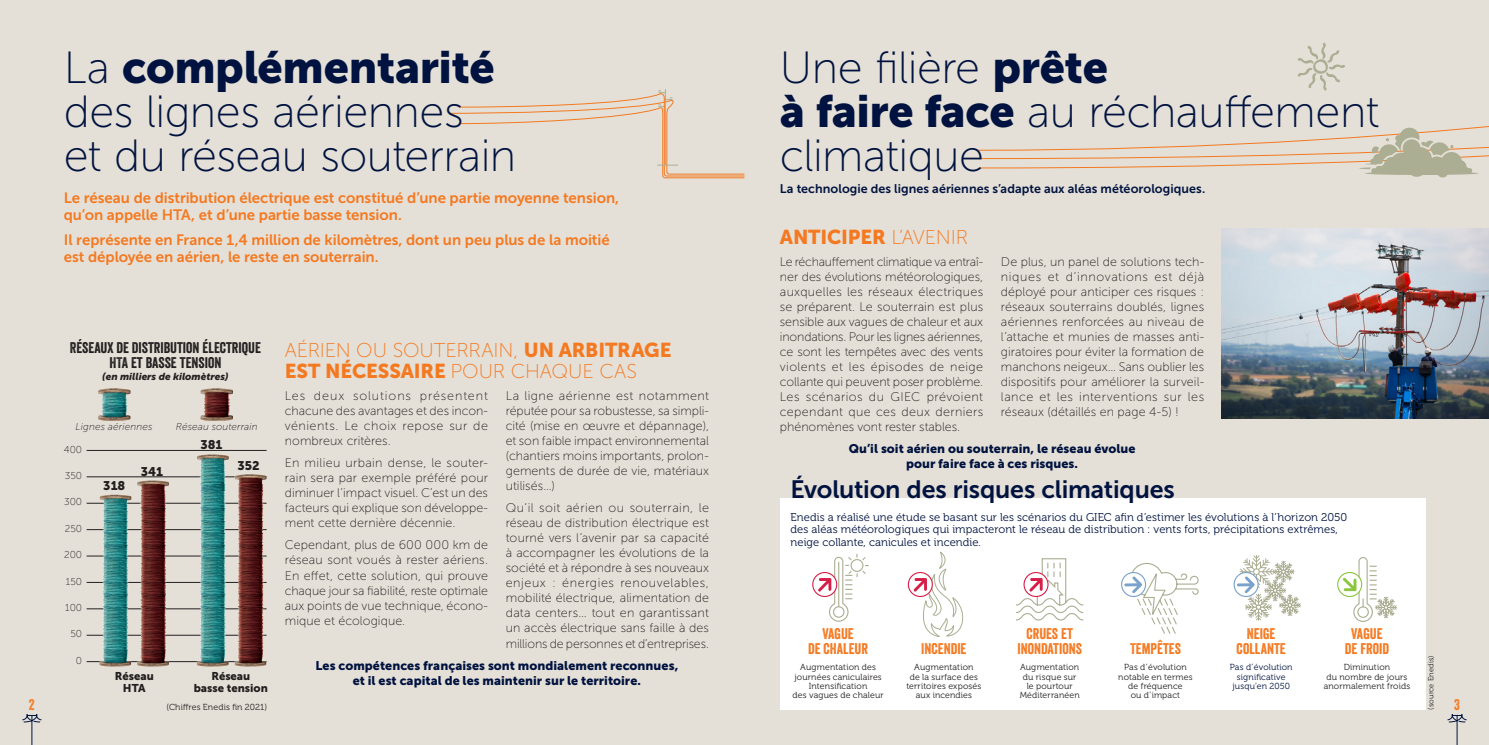
<style>
.page{position:relative;width:1489px;height:745px;background:#fff}
.page>*{position:absolute;margin:0;border:0;box-sizing:border-box;transform-origin:0 0}
.t1{font:45px/43.8px "Museo Sans 100";letter-spacing:-.01em;color:#001340}
.t2{font:45px "Museo Sans 900";letter-spacing:-.01em;color:#001340}
.t3{font:25px "Museo Sans 700";letter-spacing:-.005em;color:#001340}
.t4{font:20px "Museo Sans 900";letter-spacing:-.01em;color:#f47921}
.t5{font:20px "Museo Sans 100";letter-spacing:-.01em;color:#f47921}
.t6{font:15px/17.5px "Museo Sans 700";letter-spacing:-.005em;color:#f47921}
.t7{font:15px/15px "Veneer";color:#f47921;text-align:center}
.t8{font:15px/15px "Veneer";color:#231f20;text-align:center}
.t9{font:12.5px/15px "Museo Sans 100";letter-spacing:.005em;color:#231f20;text-align:justify}
.t10{font:12.5px/15px "Museo Sans 900";letter-spacing:.005em;color:#001340;text-align:center}
.t11{font:12.5px "Museo Sans 700";letter-spacing:.005em;color:#001340}
.t12{font:12.5px "Museo Sans 900";color:#231f20}
.t13{font:11.25px/12.5px "Museo 300";letter-spacing:.005em;color:#001340}
.t14{font:11.25px/12.5px "Museo Sans 900";color:#231f20;text-align:center}
.t15{font:italic 10px "Museo Sans 100";letter-spacing:.01em;color:#231f20}
.t16{font:10px "Museo Sans 100";color:#231f20}
.t17{font:italic 10px "Museo Sans 900";color:#231f20}
.t18{font:8.75px/9.4px "Museo 300";letter-spacing:.015em;color:#231f20;text-align:center}
.t19{font:8.75px/9.4px "Museo 300";letter-spacing:.01em;color:#001340;text-align:center}
.t20{font:7.5px "Museo 300";letter-spacing:.02em;color:#231f20}
.s1{font-family:"Museo Sans 100"}
.s2{font-family:"Museo Sans 900"}
</style>
<div class="page">
<div style="left:0;top:0;width:1488px;height:744px;background:#e5e0d7"></div>
<svg style="left:1447px;top:714px;width:19px;height:30px"></svg>
<svg style="left:22px;top:714px;width:20px;height:30px"></svg>
<hr style="left:665px;top:89px;width:1px;height:76px;background:#acae93">
<svg style="left:449px;top:90px;width:296px;height:88px"></svg>
<div style="left:780px;top:498px;width:644px;height:211px;background:#fff"></div>
<svg style="left:979px;top:43px;width:509px;height:134px"></svg>
<img style="left:1221px;top:228px;width:267px;height:190px">
<img style="left:86px;top:449px;width:181px;height:218px">
<img style="left:98px;top:388px;width:32px;height:32px">
<img style="left:201px;top:388px;width:32px;height:32px">
<svg style="left:908px;top:572px;width:24px;height:24px"></svg>
<svg style="left:913px;top:551px;width:50px;height:86px"></svg>
<div style="left:907px;top:571px;width:25px;height:25px;border:1px solid #d61f48;border-radius:50%"></div>
<svg style="left:812px;top:572px;width:24px;height:24px"></svg>
<svg style="left:818px;top:554px;width:50px;height:68px"></svg>
<div style="left:812px;top:571px;width:25px;height:25px;border:1px solid #d61f48;border-radius:50%"></div>
<svg style="left:1015px;top:558px;width:69px;height:62px"></svg>
<div style="left:1023px;top:571px;width:25px;height:25px;border:1px solid #d61f48;border-radius:50%"></div>
<svg style="left:1121px;top:572px;width:24px;height:24px"></svg>
<svg style="left:1124px;top:562px;width:75px;height:72px"></svg>
<div style="left:1120px;top:571px;width:25px;height:25px;border:1px solid #7aa2cb;border-radius:50%"></div>
<svg style="left:1236px;top:555px;width:64px;height:65px"></svg>
<div style="left:1233px;top:571px;width:25px;height:25px;border:1px solid #7aa2cb;border-radius:50%"></div>
<svg style="left:1337px;top:572px;width:24px;height:24px"></svg>
<svg style="left:1342px;top:557px;width:54px;height:65px"></svg>
<div style="left:1336px;top:571px;width:25px;height:25px;border:1px solid #8bc63e;border-radius:50%"></div>
<h1 class="t2" style="left:64px;top:42px;width:432px"><span class="s1">La</span> complémentarité</h1>
<h1 class="t1" style="left:64px;top:90px;width:454px">des lignes aériennes<br>et du réseau souterrain</h1>
<p class="t6" style="left:64px;top:189px;width:557px">Le réseau de distribution électrique est constitué d’une partie moyenne tension, qu’on appelle HTA, et d’une partie basse tension.</p>
<p class="t6" style="left:64px;top:231px;width:547px">Il représente en France 1,4 million de kilomètres, dont un peu plus de la moitié est déployée en aérien, le reste en souterrain.</p>
<h3 class="t4" style="left:780px;top:225px;width:190px">ANTICIPER <span class="s1">L’AVENIR</span></h3>
<h1 class="t1" style="left:780px;top:47px;width:601px">Une filière <span class="s2">prête<br>à faire face</span> au réchauffement climatique</h1>
<p class="t11" style="left:780px;top:182px;width:427px">La technologie des lignes aériennes s’adapte aux aléas météorologiques.</p>
<p class="t9" style="left:780px;top:254px;width:205px">Le réchauffement climatique va entraî&shy;ner des évolutions météorologiques, auxquelles les réseaux électriques se préparent. Le souterrain est plus sensible aux vagues de chaleur et aux inondations. Pour les lignes aériennes, ce sont les tempêtes avec des vents violents et les épisodes de neige collante qui peuvent poser problème.<br>Les scénarios du GIEC prévoient cependant que ces deux derniers phénomènes vont rester stables.</p>
<p class="t9" style="left:1000px;top:254px;width:205px">De plus, un panel de solutions tech&shy;niques et d’innovations est déjà déployé pour anticiper ces risques : réseaux souterrains doublés, lignes aériennes renforcées au niveau de l’attache et munies de masses anti&shy;giratoires pour éviter la formation de manchons neigeux… Sans oublier les dispositifs pour améliorer la surveil&shy;lance et les interventions sur les réseaux (détaillés en page 4-5) !</p>
<p class="t10" style="left:848px;top:441px;width:288px">Qu’il soit aérien ou souterrain, le réseau évolue pour faire face à ces risques.</p>
<p class="t8" style="left:70px;top:339px;width:192px">RÉSEAUX DE DISTRIBUTION ÉLECTRIQUE<br>HTA ET BASSE TENSION</p>
<p class="t17" style="left:102px;top:370px;width:128px">(en milliers de kilomètres)</p>
<h3 class="t5" style="left:285px;top:339px;width:388px">AÉRIEN OU SOUTERRAIN, <span class="s2">UN ARBITRAGE</span></h3>
<h3 class="t4" style="left:285px;top:359px;width:354px">EST NÉCESSAIRE <span class="s1">POUR CHAQUE CAS</span></h3>
<p class="t9" style="left:285px;top:388px;width:205px">Les deux solutions présentent chacune des avantages et des incon&shy;vénients. Le choix repose sur de nombreux critères.</p>
<p class="t9" style="left:285px;top:455px;width:205px">En milieu urbain dense, le souter&shy;rain sera par exemple préféré pour diminuer l’impact visuel. C’est un des facteurs qui explique son développe&shy;ment cette dernière décennie.</p>
<p class="t9" style="left:285px;top:537px;width:205px">Cependant, plus de 600 000 km de réseau sont voués à rester aériens.<br>En effet, cette solution, qui prouve chaque jour sa fiabilité, reste optimale aux points de vue technique, écono&shy;mique et écologique.</p>
<p class="t9" style="left:506px;top:388px;width:205px">La ligne aérienne est notamment réputée pour sa robustesse, sa simpli&shy;cité (mise en œuvre et dépannage), et son faible impact environnemental (chantiers moins importants, prolon&shy;gements de durée de vie, matériaux utilisés…)</p>
<p class="t9" style="left:506px;top:500px;width:205px">Qu’il soit aérien ou souterrain, le réseau de distribution électrique est tourné vers l’avenir par sa capacité à accompagner les évolutions de la société et à répondre à ses nouveaux enjeux : énergies renouvelables, mobilité électrique, alimentation de data centers… tout en garantissant un accès électrique sans faille à des millions de personnes et d’entreprises.</p>
<p class="t10" style="left:315px;top:657px;width:364px">Les compétences françaises sont mondialement reconnues, et il est capital de les maintenir sur le territoire.</p>
<p class="t15" style="left:76px;top:421px;width:78px">Lignes aériennes</p>
<p class="t15" style="left:176px;top:421px;width:83px">Réseau souterrain</p>
<p class="t12" style="left:200px;top:437px;width:24px">381</p>
<p class="t16" style="left:64px;top:443px;width:20px">400</p>
<p class="t16" style="left:65px;top:470px;width:19px">350</p>
<p class="t16" style="left:64px;top:496px;width:20px">300</p>
<p class="t16" style="left:65px;top:522px;width:19px">250</p>
<p class="t16" style="left:64px;top:549px;width:20px">200</p>
<p class="t16" style="left:66px;top:575px;width:18px">150</p>
<p class="t16" style="left:65px;top:601px;width:18px">100</p>
<p class="t16" style="left:70px;top:628px;width:13px">50</p>
<p class="t16" style="left:76px;top:654px;width:8px">0</p>
<p class="t12" style="left:237px;top:458px;width:24px">352</p>
<p class="t12" style="left:141px;top:464px;width:24px">341</p>
<h2 class="t3" style="left:790px;top:475px;width:386px">Évolution des risques climatiques</h2>
<p class="t12" style="left:103px;top:478px;width:24px">318</p>
<p class="t13" style="left:790px;top:510px;width:558px">Enedis a réalisé une étude se basant sur les scénarios du GIEC afin d’estimer les évolutions à l’horizon 2050 des aléas météorologiques qui impacteront le réseau de distribution : vents forts, précipitations extrêmes, neige collante, canicules et incendie.</p>
<p class="t7" style="left:1017px;top:625px;width:66px">CRUES ET<br>INONDATIONS</p>
<p class="t18" style="left:1019px;top:662px;width:61px">Augmentation du risque sur le pourtour<br>Méditerranéen</p>
<p class="t7" style="left:808px;top:625px;width:61px">VAGUE<br>DE CHALEUR</p>
<p class="t18" style="left:792px;top:662px;width:93px">Augmentation des journées caniculaires<br>Intensification<br>des vagues de chaleur</p>
<p class="t7" style="left:1236px;top:625px;width:51px">NEIGE<br>COLLANTE</p>
<p class="t19" style="left:1229px;top:662px;width:64px">Pas d’évolution significative jusqu’en 2050</p>
<p class="t7" style="left:1344px;top:625px;width:46px">VAGUE<br>DE FROID</p>
<p class="t18" style="left:1323px;top:662px;width:88px">Diminution<br>du nombre de jours anormalement froids</p>
<p class="t7" style="left:1129px;top:640px;width:52px">TEMPÊTES</p>
<p class="t18" style="left:1118px;top:662px;width:76px">Pas d’évolution notable en termes de fréquence<br>ou d’impact</p>
<p class="t7" style="left:921px;top:640px;width:47px">INCENDIE</p>
<p class="t18" style="left:906px;top:662px;width:77px">Augmentation<br>de la surface des territoires exposés aux incendies</p>
<p class="t20" style="left:1426px;top:709px;width:55px;rotate:-90deg">(source Enedis)</p>
<p class="t14" style="left:115px;top:669px;width:41px">Réseau<br>HTA</p>
<p class="t14" style="left:194px;top:669px;width:76px">Réseau<br>basse tension</p>
<p class="t7" style="left:29px;top:696px;width:7px">2</p>
<p class="t7" style="left:1453px;top:696px;width:7px">3</p>
<p class="t18" style="left:166px;top:701px;width:102px">(Chiffres Enedis fin 2021)</p>
</div>
